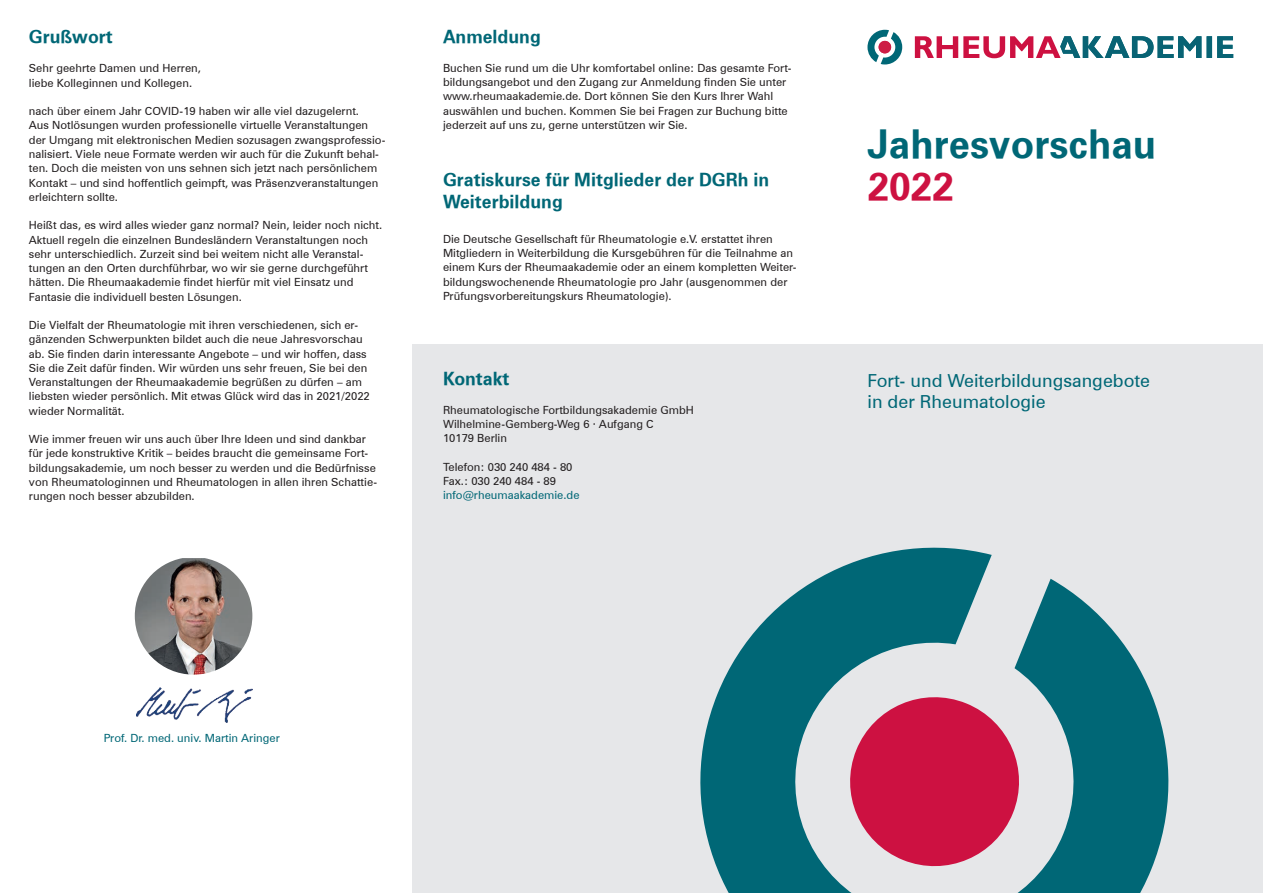
<style>
.page{position:relative;width:1263px;height:893px;background:#fff}
.page>*{position:absolute;margin:0;border:0;box-sizing:border-box;transform-origin:0 0}
.t1{font:39px "Zurich Bold BT";color:#006776}
.t2{font:39px "Zurich Bold BT";color:#cd1141}
.t3{font:18px/21.6px "Zurich Bold BT";color:#006776}
.t4{font:18px/21.6px "Zurich BT";color:#006776}
.t5{font:11.25px/14.2px "Zurich BT";color:#231f20}
.t6{font:11.25px "Zurich BT";color:#006776}
</style>
<div class="page">
<img style="left:135px;top:558px;width:117px;height:117px">
<div style="left:412px;top:344px;width:851px;height:549px;background:#e6e7e9"></div>
<svg style="left:867px;top:30px;width:35px;height:34px"></svg>
<svg style="left:1014px;top:579px;width:155px;height:314px;fill:#006776"></svg>
<svg style="left:700px;top:547px;width:292px;height:346px;fill:#006776"></svg>
<svg style="left:839px;top:686px;width:191px;height:191px"></svg>
<svg style="left:915px;top:36px;width:318px;height:22px"></svg>
<div style="left:879px;top:41px;width:12px;height:12px;background:#cd1d45;border-radius:50%"></div>
<img style="left:136px;top:687px;width:116px;height:36px">
<h2 class="t3" style="left:29px;top:26px;width:85px">Grußwort</h2>
<p class="t5" style="left:29px;top:61px;width:174px">Sehr geehrte Damen und Herren, liebe Kolleginnen und Kollegen.</p>
<p class="t5" style="left:29px;top:104px;width:358px">nach über einem Jahr COVID-19 haben wir alle viel dazugelernt.<br>Aus Notlösungen wurden professionelle virtuelle Veranstaltungen der Umgang mit elektronischen Medien sozusagen zwangsprofessio&shy;nalisiert. Viele neue Formate werden wir auch für die Zukunft behal&shy;ten. Doch die meisten von uns sehnen sich jetzt nach persönlichem Kontakt – und sind hoffentlich geimpft, was Präsenzveranstaltungen erleichtern sollte.</p>
<p class="t5" style="left:29px;top:218px;width:355px">Heißt das, es wird alles wieder ganz normal? Nein, leider noch nicht.<br>Aktuell regeln die einzelnen Bundesländern Veranstaltungen noch sehr unterschiedlich. Zurzeit sind bei weitem nicht alle Veranstal&shy;tungen an den Orten durchführbar, wo wir sie gerne durchgeführt hätten. Die Rheumaakademie findet hierfür mit viel Einsatz und Fantasie die individuell besten Lösungen.</p>
<p class="t5" style="left:29px;top:318px;width:342px">Die Vielfalt der Rheumatologie mit ihren verschiedenen, sich er&shy;gänzenden Schwerpunkten bildet auch die neue Jahresvorschau ab. Sie finden darin interessante Angebote – und wir hoffen, dass Sie die Zeit dafür finden. Wir würden uns sehr freuen, Sie bei den Veranstaltungen der Rheumaakademie begrüßen zu dürfen – am liebsten wieder persönlich. Mit etwas Glück wird das in 2021/2022 wieder Normalität.</p>
<p class="t5" style="left:29px;top:432px;width:350px">Wie immer freuen wir uns auch über Ihre Ideen und sind dankbar für jede konstruktive Kritik – beides braucht die gemeinsame Fort&shy;bildungsakademie, um noch besser zu werden und die Bedürfnisse von Rheumatologinnen und Rheumatologen in allen ihren Schattie&shy;rungen noch besser abzubilden.</p>
<h2 class="t3" style="left:443px;top:26px;width:99px">Anmeldung</h2>
<p class="t5" style="left:443px;top:61px;width:350px">Buchen Sie rund um die Uhr komfortabel online: Das gesamte Fort&shy;bildungsangebot und den Zugang zur Anmeldung finden Sie unter www.rheumaakademie.de. Dort können Sie den Kurs Ihrer Wahl auswählen und buchen. Kommen Sie bei Fragen zur Buchung bitte jederzeit auf uns zu, gerne unterstützen wir Sie.</p>
<h2 class="t3" style="left:443px;top:169px;width:328px">Gratiskurse für Mitglieder der DGRh in<br>Weiterbildung</h2>
<p class="t5" style="left:443px;top:232px;width:355px">Die Deutsche Gesellschaft für Rheumatologie e.V. erstattet ihren Mitgliedern in Weiterbildung die Kursgebühren für die Teilnahme an einem Kurs der Rheumaakademie oder an einem kompletten Weiter&shy;bildungswochenende Rheumatologie pro Jahr (ausgenommen der Prüfungsvorbereitungskurs Rheumatologie).</p>
<h2 class="t3" style="left:443px;top:368px;width:68px">Kontakt</h2>
<p class="t5" style="left:443px;top:403px;width:252px">Rheumatologische Fortbildungsakademie GmbH<br>Wilhelmine-Gemberg-Weg 6 · Aufgang C<br>10179 Berlin</p>
<p class="t5" style="left:443px;top:460px;width:131px">Telefon: 030 240 484 - 80<br>Fax.: 030 240 484 - 89</p>
<p class="t6" style="left:443px;top:488px;width:138px">info@rheumaakademie.de</p>
<h1 class="t1" style="left:867px;top:120px;width:290px">Jahresvorschau</h1>
<h1 class="t2" style="left:867px;top:162px;width:88px">2022</h1>
<h2 class="t4" style="left:867px;top:369px;width:284px">Fort- und Weiterbildungsangebote in der Rheumatologie</h2>
<p class="t6" style="left:104px;top:731px;width:178px">Prof. Dr. med. univ. Martin Aringer</p>
</div>
